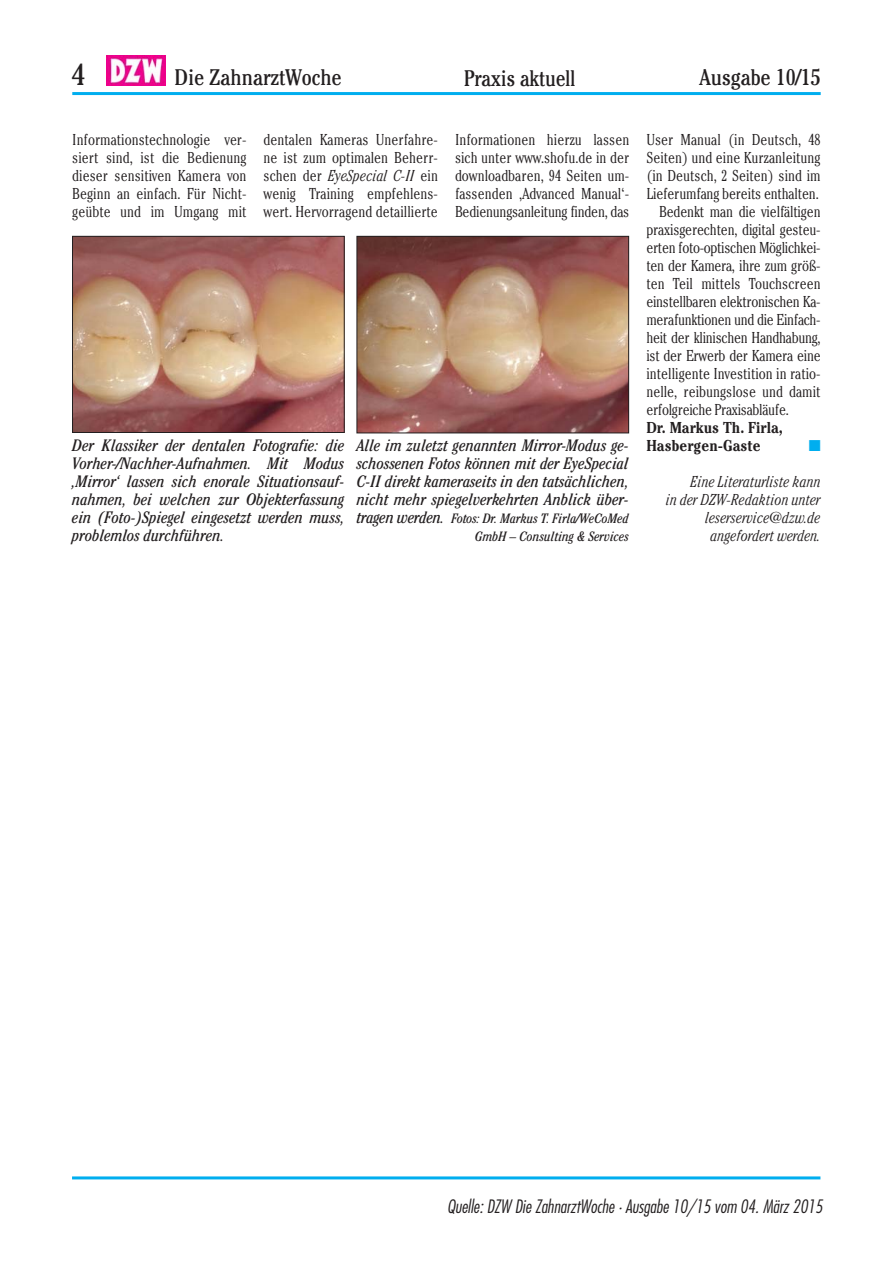
<style>
.page{position:relative;width:893px;height:1263px;background:#fff}
.page>*{position:absolute;margin:0;border:0;box-sizing:border-box;transform-origin:0 0}
.t1{font:condensed 30px "Cheltenham";color:#231f20}
.t2{font:condensed 22.5px "Cheltenham";color:#231f20}
.t3{font:condensed 22.5px "Cheltenham";color:#231f20;scale:.96 1}
.t4{font:italic 300 condensed 18px "Futura";color:#231f20}
.t5{font:italic condensed 16.5px/18px "Cheltenham";color:#231f20;text-align:justify}
.t6{font:300 condensed 15.75px/18px "Cheltenham";letter-spacing:-.01em;color:#231f20;text-align:justify}
.t7{font:italic 300 condensed 15.75px/18px "Cheltenham";color:#231f20;text-align:right}
.t8{font:700 condensed 15.75px/18px "Cheltenham";color:#231f20}
.t9{font:15.75px "Zapf Dingbats";color:#00aeef}
.t10{font:italic condensed 13.5px/18px "Cheltenham";color:#231f20;text-align:right}
.s1{font-style:italic}
.s2{font-size:16.5px}
</style>
<div class="page">
<hr style="left:72px;top:1176px;width:748px;height:3px;background:#00aeef">
<hr style="left:72px;top:92px;width:749px;height:3px;background:#00aeef">
<img style="left:106px;top:55px;width:60px;height:30px">
<img style="left:74px;top:238px;width:268px;height:193px">
<div style="left:72px;top:236px;width:272px;height:197px;border:1px solid #231f20"></div>
<img style="left:359px;top:238px;width:268px;height:193px">
<div style="left:357px;top:236px;width:272px;height:197px;border:1px solid #231f20"></div>
<h1 class="t1" style="left:72px;top:64px;width:15px">4</h1>
<h2 class="t2" style="left:174px;top:69px;width:169px">Die ZahnarztWoche</h2>
<h2 class="t2" style="left:700px;top:69px;width:123px">Ausgabe 10/15</h2>
<h2 class="t3" style="left:464px;top:70px;width:118px">Praxis aktuell</h2>
<p class="t6" style="left:72px;top:132px;width:176px">Informationstechnologie ver&shy;siert sind, ist die Bedienung dieser sensitiven Kamera von Beginn an einfach. Für Nicht&shy;geübte und im Umgang mit</p>
<p class="t6" style="left:264px;top:132px;width:176px">dentalen Kameras Unerfahre&shy;ne ist zum optimalen Beherr&shy;schen der <span class="s1">EyeSpecial C-II</span> ein wenig Training empfehlens&shy;wert. Hervorragend detaillierte</p>
<p class="t6" style="left:455px;top:132px;width:176px">Informationen hierzu lassen sich unter www.shofu.de in der downloadbaren, 94 Seiten um&shy;fassenden ‚Advanced Manual‘- Bedienungsanleitung finden, das</p>
<p class="t6" style="left:646px;top:132px;width:176px">User Manual (in Deutsch, 48</p>
<p class="t6" style="left:646px;top:150px;width:176px">Seiten) und eine Kurzanleitung</p>
<p class="t6" style="left:646px;top:168px;width:176px">(in Deutsch, 2 Seiten) sind im</p>
<p class="t6" style="left:646px;top:186px;width:174px">Lieferumfang bereits enthalten.</p>
<p class="t6" style="left:659px;top:204px;width:163px">Bedenkt man die vielfältigen</p>
<p class="t6" style="left:646px;top:222px;width:176px">praxisgerechten, digital gesteu-</p>
<p class="t6" style="left:646px;top:240px;width:176px">erten foto-optischen Möglichkei-</p>
<p class="t6" style="left:646px;top:258px;width:176px">ten der Kamera, ihre zum größ-</p>
<p class="t6" style="left:646px;top:276px;width:176px">ten Teil mittels Touchscreen</p>
<p class="t6" style="left:646px;top:294px;width:176px">einstellbaren elektronischen Ka-</p>
<p class="t6" style="left:646px;top:312px;width:176px">merafunktionen und die Einfach-</p>
<p class="t6" style="left:646px;top:330px;width:176px">heit der klinischen Handhabung,</p>
<p class="t6" style="left:646px;top:348px;width:176px">ist der Erwerb der Kamera eine</p>
<p class="t6" style="left:646px;top:366px;width:176px">intelligente Investition in ratio-</p>
<p class="t6" style="left:646px;top:384px;width:176px">nelle, reibungslose und damit</p>
<p class="t6" style="left:646px;top:402px;width:144px">erfolgreiche Praxisabläufe.</p>
<p class="t8" style="left:646px;top:420px;width:138px">Dr. Markus Th. Firla,<br>Hasbergen-Gaste</p>
<p class="t5" style="left:72px;top:438px;width:274px">Der Klassiker der dentalen Fotografie: die Vorher-/Nachher-Aufnahmen. Mit Modus ‚Mirror‘ lassen sich enorale Situationsauf&shy;nahmen, bei welchen zur Objekterfassung ein (Foto-)Spiegel eingesetzt werden muss, problemlos durchführen.</p>
<p class="t5" style="left:357px;top:438px;width:274px">Alle im zuletzt genannten Mirror-Modus ge&shy;schossenen Fotos können mit der EyeSpecial C-II direkt kameraseits in den tatsächlichen, nicht mehr spiegelverkehrten Anblick über-</p>
<p class="t9" style="left:809px;top:438px;width:13px">■</p>
<p class="t7" style="left:666px;top:474px;width:156px">Eine Literaturliste kann<br>in der DZW-Redaktion unter leserservice@dzw.de angefordert werden.</p>
<p class="t10" style="left:357px;top:511px;width:274px"><span class="s2">tragen werden.</span> Fotos: Dr. Markus T. Firla/WeCoMed<br>GmbH – Consulting &amp; Services</p>
<p class="t4" style="left:447px;top:1198px;width:380px">Quelle:DZW Die ZahnarztWoche ·Ausgabe 10/15 vom 04.März 2015</p>
</div>
